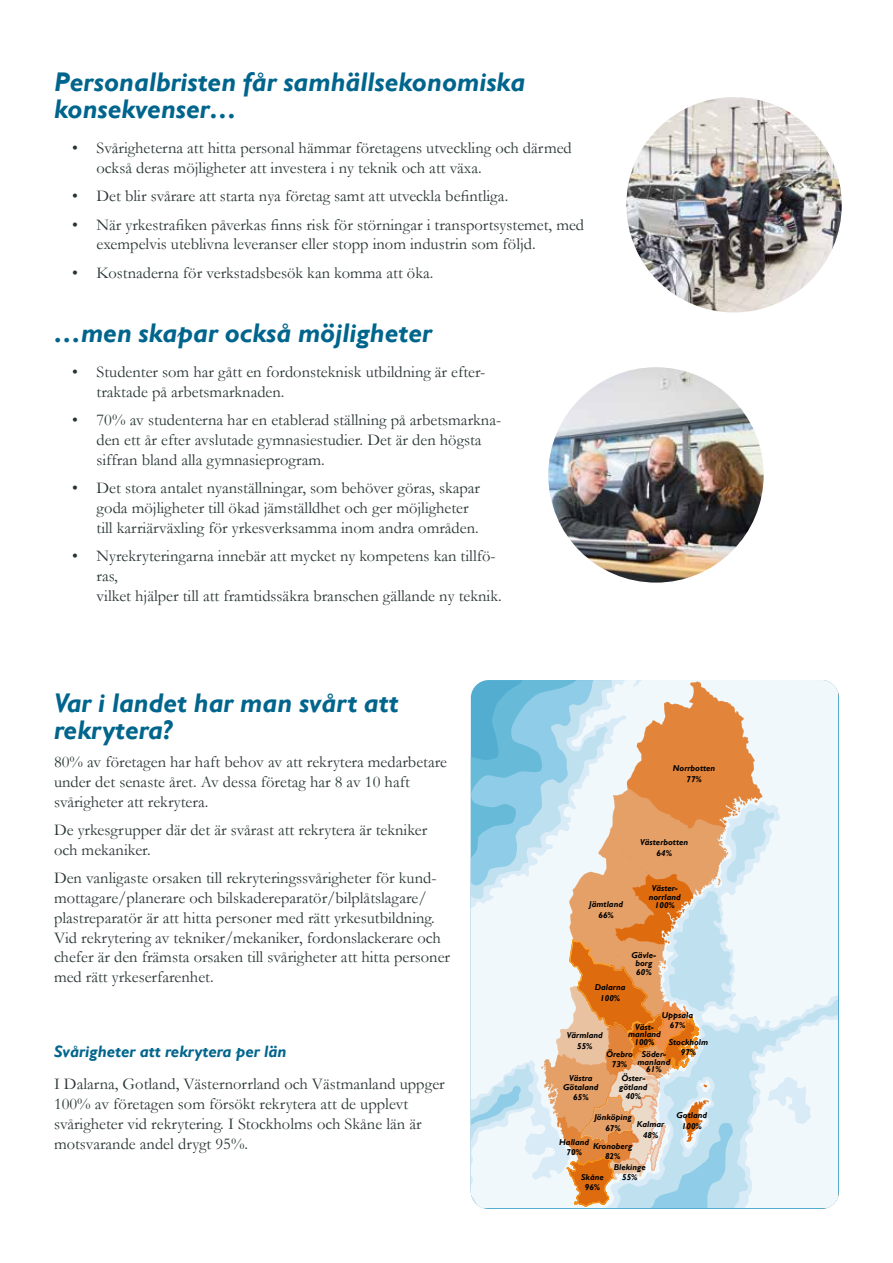
<style>
.page{position:relative;width:893px;height:1263px;background:#fff}
.page>*{position:absolute;margin:0;border:0;box-sizing:border-box;transform-origin:0 0}
.t1{font:italic 700 27px/27px "Gill Sans";color:#00658c}
.t2{font:16.5px/19.8px "Garamond";color:#283534}
.t3{font:italic 700 16.5px "Gill Sans";color:#00658c}
.t4{font:italic 700 8.55px/10.2px "Gill Sans";color:#000;text-align:center}
</style>
<div class="page">
<svg style="left:471px;top:680px;width:356px;height:528px;fill:#f0f8fb"></svg>
<svg style="left:541px;top:681px;width:297px;height:527px"></svg>
<img style="left:626px;top:96px;width:216px;height:217px;border-radius:108px">
<img style="left:547px;top:366px;width:217px;height:217px;border-radius:108px">
<h1 class="t1" style="left:54px;top:69px;width:473px">Personalbristen får samhällsekonomiska konsekvenser…</h1>
<p class="t2" style="left:97px;top:138px;width:477px;text-indent:-25px">• Svårigheterna att hitta personal hämmar företagens utveckling och därmed också deras möjligheter att investera i ny teknik och att växa.</p>
<p class="t2" style="left:72px;top:186px;width:438px">• Det blir svårare att starta nya företag samt att utveckla befintliga.</p>
<p class="t2" style="left:97px;top:214px;width:489px;text-indent:-25px">• När yrkestrafiken påverkas finns risk för störningar i transportsystemet, med exempelvis uteblivna leveranser eller stopp inom industrin som följd.</p>
<p class="t2" style="left:72px;top:262px;width:363px">• Kostnaderna för verkstadsbesök kan komma att öka.</p>
<h1 class="t1" style="left:54px;top:320px;width:379px">…men skapar också möjligheter</h1>
<p class="t2" style="left:97px;top:362px;width:390px;text-indent:-25px">• Studenter som har gått en fordonsteknisk utbildning är efter&shy;traktade på arbetsmarknaden.</p>
<p class="t2" style="left:97px;top:410px;width:406px;text-indent:-25px">• 70% av studenterna har en etablerad ställning på arbetsmarkna&shy;den ett år efter avslutade gymnasiestudier. Det är den högsta siffran bland alla gymnasieprogram.</p>
<p class="t2" style="left:97px;top:478px;width:385px;text-indent:-25px">• Det stora antalet nyanställningar, som behöver göras, skapar goda möjligheter till ökad jämställdhet och ger möjligheter till karriärväxling för yrkesverksamma inom andra områden.</p>
<p class="t2" style="left:97px;top:545px;width:407px;text-indent:-25px">• Nyrekryteringarna innebär att mycket ny kompetens kan tillfö&shy;ras,<br>vilket hjälper till att framtidssäkra branschen gällande ny teknik.</p>
<h1 class="t1" style="left:54px;top:690px;width:346px">Var i landet har man svårt att rekrytera?</h1>
<p class="t2" style="left:54px;top:752px;width:395px">80% av företagen har haft behov av att rekrytera medarbetare under det senaste året. Av dessa företag har 8 av 10 haft svårigheter att rekrytera.</p>
<p class="t2" style="left:54px;top:819px;width:375px">De yrkesgrupper där det är svårast att rekrytera är tekniker och mekaniker.</p>
<p class="t2" style="left:54px;top:868px;width:398px">Den vanligaste orsaken till rekryteringssvårigheter för kund&shy;mottagare/planerare och bilskadereparatör/bilplåtslagare/ plastreparatör är att hitta personer med rätt yrkesutbildning.<br>Vid rekrytering av tekniker/mekaniker, fordonslackerare och chefer är den främsta orsaken till svårigheter att hitta personer med rätt yrkeserfarenhet.</p>
<p class="t3" style="left:54px;top:1042px;width:234px">Svårigheter att rekrytera per län</p>
<p class="t2" style="left:54px;top:1074px;width:392px">I Dalarna, Gotland, Västernorrland och Västmanland uppger 100% av företagen som försökt rekrytera att de upplevt svårigheter vid rekrytering. I Stockholms och Skåne län är motsvarande andel drygt 95%.</p>
<p class="t4" style="left:673px;top:763px;width:44px">Norrbotten<br>77%</p>
<p class="t4" style="left:589px;top:900px;width:35px">Jämtland<br>66%</p>
<p class="t4" style="left:640px;top:837px;width:50px">Västerbotten<br>64%</p>
<p class="t4" style="left:649px;top:884px;width:34px;line-height:8.6px">Väster&shy;norrland<br>100%</p>
<p class="t4" style="left:632px;top:951px;width:26px;line-height:8.6px">Gävle&shy;borg<br>60%</p>
<p class="t4" style="left:595px;top:982px;width:32px">Dalarna<br>100%</p>
<p class="t4" style="left:662px;top:1010px;width:33px">Uppsala</p>
<p class="t4" style="left:635px;top:1022px;width:20px">Väst-</p>
<p class="t4" style="left:670px;top:1020px;width:17px">67%</p>
<p class="t4" style="left:628px;top:1031px;width:34px;line-height:7.8px">manland<br>100%</p>
<p class="t4" style="left:567px;top:1030px;width:37px">Värmland<br>55%</p>
<p class="t4" style="left:669px;top:1037px;width:41px">Stockholm<br>97%</p>
<p class="t4" style="left:606px;top:1049px;width:28px">Örebro<br>73%</p>
<p class="t4" style="left:637px;top:1050px;width:34px;line-height:7.8px">Söder&shy;manland<br>61%</p>
<p class="t4" style="left:619px;top:1073px;width:30px;line-height:9.3px">Öster&shy;götland<br>40%</p>
<p class="t4" style="left:563px;top:1074px;width:37px;line-height:9.3px">Västra<br>Götaland<br>65%</p>
<p class="t4" style="left:594px;top:1112px;width:39px">Jönköping<br>67%</p>
<p class="t4" style="left:637px;top:1120px;width:29px">Kalmar<br>48%</p>
<p class="t4" style="left:559px;top:1137px;width:32px">Halland<br>70%</p>
<p class="t4" style="left:593px;top:1141px;width:41px">Kronoberg<br>82%</p>
<p class="t4" style="left:614px;top:1162px;width:33px">Blekinge</p>
<p class="t4" style="left:581px;top:1172px;width:24px">Skåne</p>
<p class="t4" style="left:622px;top:1172px;width:17px">55%</p>
<p class="t4" style="left:585px;top:1182px;width:17px">96%</p>
<p class="t4" style="left:676px;top:1111px;width:32px">Gotland<br>100%</p>
</div>
